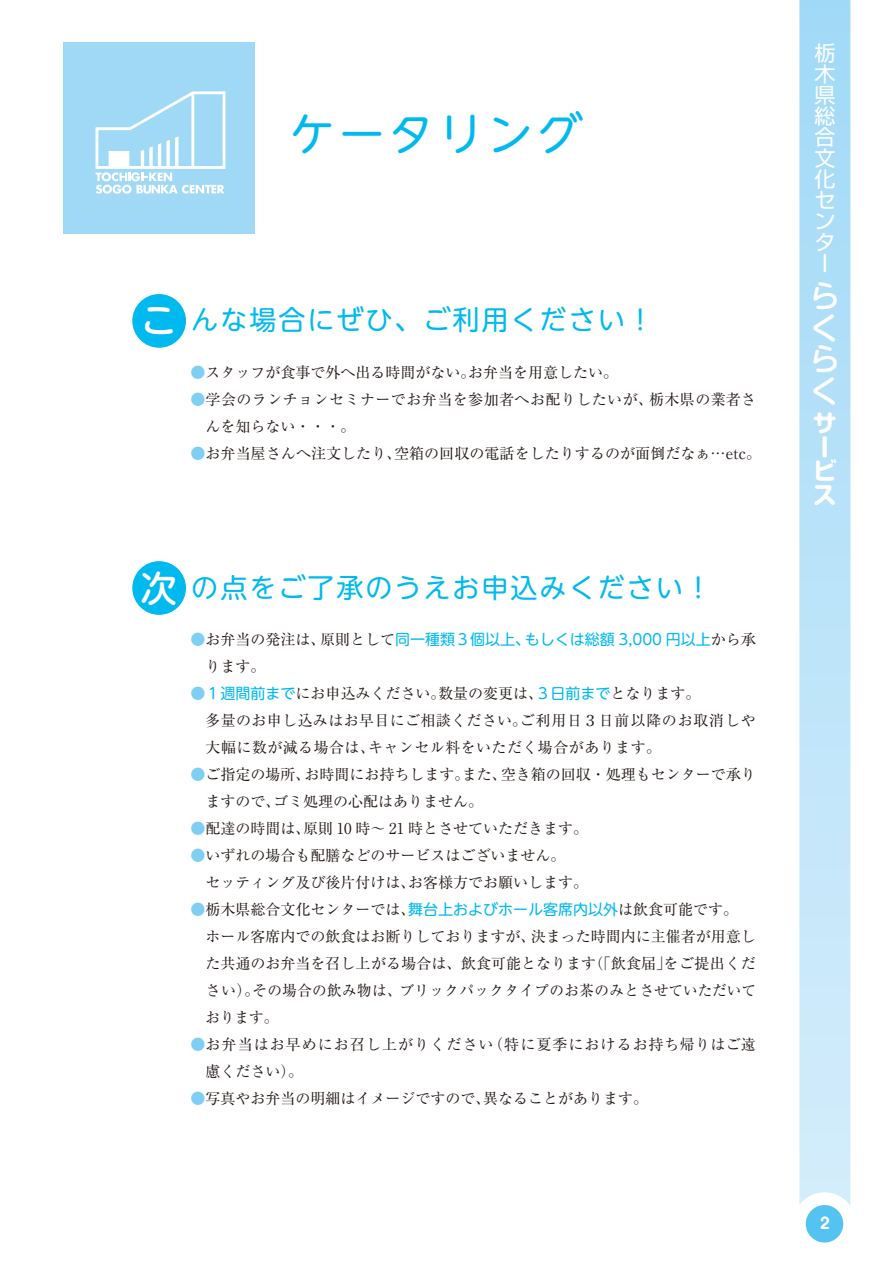
<style>
.page{position:relative;width:893px;height:1263px;background:#fff}
.page>*{position:absolute;margin:0;border:0;box-sizing:border-box;transform-origin:0 0}
.t1{font:45px "UD Shin M Go Pro";letter-spacing:.1em;color:#00b9ef}
.t2{font:500 31.5px/31.5px "UD Shin M Go Pro";color:#fff;text-align:justify}
.t3{font:27px "UD Shin M Go Pro";letter-spacing:.075em;color:#00b9ef}
.t4{font:700 24px/24px "Shin M Go Pro";color:#fff}
.t5{font:21px/21px "Shin Go Pr 5";color:#fff;text-align:justify}
.t6{font:15px/27px "Ryumin Pr 6";color:#231916}
.t7{font:15px/27px "Ryumin Pr 6";letter-spacing:.03em;color:#231916}
.t8{font:15px/27px "Ryumin Pr 6";letter-spacing:.07em;color:#231916}
.t9{font:15px "UD Shin M Go Pro";color:#00b9ef}
.t10{font:15px "Ryumin Pr 6";letter-spacing:.025em;color:#231916}
.t11{font:700 15px "Shin M Go Pr 6";color:#fff}
.s1{font-weight:500;font-size:36px;color:#fff}
.s2{color:#7fcef4}
.s3{font-family:"Ryumin Pr 6";color:#7fcef4}
.s4{font-family:"Ryumin Pr 6";color:#231916}
.s5{font-family:"UD Shin M Go Pro";color:#00b9ef}
</style>
<div class="page">
<div style="left:132px;top:561px;width:54px;height:54px;background:#00b9ef;border-radius:50%"></div>
<div style="left:63px;top:42px;width:192px;height:191px;background:#9fd9f6"></div>
<svg style="left:96px;top:91px;width:129px;height:103px"></svg>
<div style="left:132px;top:294px;width:54px;height:54px;background:#00b9ef;border-radius:50%"></div>
<svg style="left:799px;top:0;width:51px;height:1206px;background:#bde4f9"></svg>
<div style="left:806px;top:1205px;width:37px;height:37px;background:#55c3f1;border-radius:50%"></div>
<h1 class="t1" style="left:290px;top:97px;width:294px">ケータリング</h1>
<h3 class="t3" style="left:141px;top:298px;width:514px"><span class="s1">こ</span>んな場合にぜひ、ご利用ください！</h3>
<p class="t6" style="left:191px;top:358px;width:429px"><span class="s2">●</span>スタッフが食事で外へ出る時間がない。お弁当を用意したい。</p>
<p class="t7" style="left:206px;top:385px;width:552px;text-indent:-15px"><span class="s2">●</span>学会のランチョンセミナーでお弁当を参加者へお配りしたいが、栃木県の業者さんを知らない・・・。</p>
<p class="t6" style="left:191px;top:439px;width:572px"><span class="s2">●</span>お弁当屋さんへ注文したり、空箱の回収の電話をしたりするのが面倒だなぁ…etc。</p>
<h3 class="t3" style="left:141px;top:566px;width:572px"><span class="s1">次</span>の点をご了承のうえお申込みください！</h3>
<p class="t9" style="left:191px;top:627px;width:567px"><span class="s3">●</span><span class="s4">お弁当の発注は、原則として</span>同一種類３個以上、もしくは総額 3,000 円以上<span class="s4">から承</span></p>
<p class="t6" style="left:206px;top:652px;width:61px">ります。</p>
<p class="t6" style="left:191px;top:679px;width:512px"><span class="s2">●</span><span class="s5">１週間前まで</span>にお申込みください。数量の変更は、<span class="s5">３日前まで</span>となります。</p>
<p class="t10" style="left:191px;top:709px;width:567px">　多量のお申し込みはお早目にご相談ください。ご利用日３日前以降のお取消しや</p>
<p class="t7" style="left:206px;top:733px;width:457px">大幅に数が減る場合は、キャンセル料をいただく場合があります。</p>
<p class="t6" style="left:206px;top:760px;width:552px;text-indent:-15px"><span class="s2">●</span>ご指定の場所、お時間にお持ちします。また、空き箱の回収・処理もセンターで承りますので、ゴミ処理の心配はありません。</p>
<p class="t6" style="left:191px;top:814px;width:399px"><span class="s2">●</span>配達の時間は、原則 10 時～ 21 時とさせていただきます。</p>
<p class="t6" style="left:191px;top:841px;width:399px"><span class="s2">●</span>いずれの場合も配膳などのサービスはございません。<br>　セッティング及び後片付けは、お客様方でお願いします。</p>
<p class="t6" style="left:206px;top:895px;width:552px;text-indent:-15px"><span class="s2">●</span>栃木県総合文化センターでは、<span class="s5">舞台上およびホール客席内以外</span>は飲食可能です。ホール客席内での飲食はお断りしておりますが、決まった時間内に主催者が用意した共通のお弁当を召し上がる場合は、飲食可能となります（｢飲食届」をご提出ください）。その場合の飲み物は、ブリックパックタイプのお茶のみとさせていただいております。</p>
<p class="t8" style="left:206px;top:1030px;width:552px;text-indent:-15px"><span class="s2">●</span>お弁当はお早めにお召し上がりください（特に夏季におけるお持ち帰りはご遠慮ください）。</p>
<p class="t6" style="left:191px;top:1084px;width:459px"><span class="s2">●</span>写真やお弁当の明細はイメージですので、異なることがあります。</p>
<h3 class="t5" style="left:814px;top:40px;width:22px">栃木県総合文化センター</h3>
<h2 class="t2" style="left:809px;top:279px;width:29px">らくらく</h2>
<h3 class="t4" style="left:813px;top:408px;width:25px">サービス</h3>
<p class="t11" style="left:820px;top:1211px;width:11px">2</p>
</div>
